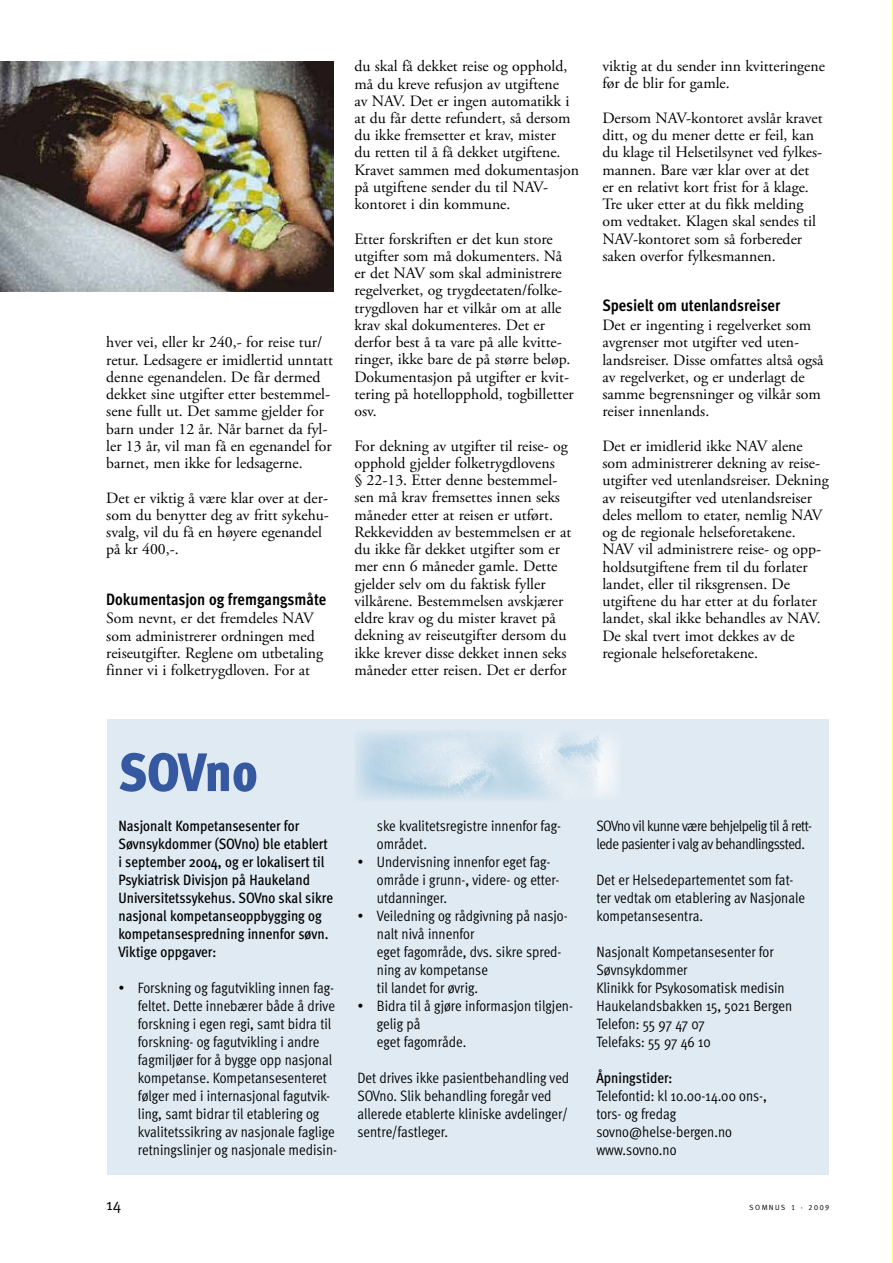
<style>
.page{position:relative;width:893px;height:1263px;background:#fff}
.page>*{position:absolute;margin:0;border:0;box-sizing:border-box;transform-origin:0 0}
.t1{font:900 54px "Meta Cond";letter-spacing:-.02em;color:#3558a0}
.t2{font:700 16.5px "Meta Cond";color:#000}
.t3{font:15.75px/17.2px "Adobe Garamond Pro";color:#000}
.t4{font:15.75px "Meta";color:#000}
.t5{font:15px/18px "Meta Cond Normal";color:#000}
.t6{font:500 15px/18px "Meta Cond";color:#000}
.t7{font:15px/18px "Meta Cond Normal";letter-spacing:-.03em;color:#000}
.t8{font:7.5px "Meta";letter-spacing:.2em;color:#000}
.s1{font-family:"Meta Caps"}
</style>
<div class="page">
<div style="left:107px;top:719px;width:721px;height:455px;background:#dfeaf3"></div>
<img style="left:356px;top:732px;width:261px;height:68px">
<hr style="left:892px;top:0;width:1px;height:1263px;background:#ff6">
<img style="left:0;top:61px;width:333px;height:231px">
<p class="t3" style="left:106px;top:334px;width:228px">hver vei, eller kr 240,- for reise tur/ retur. Ledsagere er imidlertid unntatt denne egenandelen. De får dermed dekket sine utgifter etter bestemmel&shy;sene fullt ut. Det samme gjelder for barn under 12 år. Når barnet da fyl&shy;ler 13 år, vil man få en egenandel for barnet, men ikke for ledsagerne.</p>
<p class="t3" style="left:106px;top:489px;width:224px">Det er viktig å være klar over at der&shy;som du benytter deg av fritt sykehu&shy;svalg, vil du få en høyere egenandel på kr 400,-.</p>
<p class="t2" style="left:106px;top:589px;width:221px">Dokumentasjon og fremgangsmåte</p>
<p class="t3" style="left:106px;top:610px;width:218px">Som nevnt, er det fremdeles NAV som administrerer ordningen med reiseutgifter. Reglene om utbetaling finner vi i folketrygdloven. For at</p>
<p class="t3" style="left:354px;top:58px;width:226px">du skal få dekket reise og opphold, må du kreve refusjon av utgiftene<br>av NAV. Det er ingen automatikk i at du får dette refundert, så dersom du ikke fremsetter et krav, mister<br>du retten til å få dekket utgiftene.<br>Kravet sammen med dokumentasjon på utgiftene sender du til NAV&shy;kontoret i din kommune.</p>
<p class="t3" style="left:354px;top:231px;width:221px">Etter forskriften er det kun store utgifter som må dokumenters. Nå er det NAV som skal administrere regelverket, og trygdeetaten/folke&shy;trygdloven har et vilkår om at alle krav skal dokumenteres. Det er derfor best å ta vare på alle kvitte&shy;ringer, ikke bare de på større beløp.<br>Dokumentasjon på utgifter er kvit&shy;tering på hotellopphold, togbilletter osv.</p>
<p class="t3" style="left:354px;top:438px;width:218px">For dekning av utgifter til reise- og opphold gjelder folketrygdlovens<br>§ 22-13. Etter denne bestemmel&shy;sen må krav fremsettes innen seks måneder etter at reisen er utført.<br>Rekkevidden av bestemmelsen er at du ikke får dekket utgifter som er mer enn 6 måneder gamle. Dette gjelder selv om du faktisk fyller vilkårene. Bestemmelsen avskjærer eldre krav og du mister kravet på dekning av reiseutgifter dersom du ikke krever disse dekket innen seks måneder etter reisen. Det er derfor</p>
<p class="t3" style="left:602px;top:58px;width:224px">viktig at du sender inn kvitteringene før de blir for gamle.</p>
<p class="t3" style="left:602px;top:110px;width:222px">Dersom NAV-kontoret avslår kravet ditt, og du mener dette er feil, kan du klage til Helsetilsynet ved fylkes&shy;mannen. Bare vær klar over at det er en relativt kort frist for å klage.<br>Tre uker etter at du fikk melding om vedtaket. Klagen skal sendes til NAV-kontoret som så forbereder saken overfor fylkesmannen.</p>
<p class="t2" style="left:602px;top:296px;width:179px">Spesielt om utenlandsreiser</p>
<p class="t3" style="left:602px;top:317px;width:223px">Det er ingenting i regelverket som avgrenser mot utgifter ved uten&shy;landsreiser. Disse omfattes altså også av regelverket, og er underlagt de samme begrensninger og vilkår som reiser innenlands.</p>
<p class="t3" style="left:602px;top:438px;width:228px">Det er imidlerid ikke NAV alene som administrerer dekning av reise&shy;utgifter ved utenlandsreiser. Dekning av reiseutgifter ved utenlandsreiser deles mellom to etater, nemlig NAV og de regionale helseforetakene.<br>NAV vil administrere reise- og opp&shy;holdsutgiftene frem til du forlater landet, eller til riksgrensen. De utgiftene du har etter at du forlater landet, skal ikke behandles av NAV.<br>De skal tvert imot dekkes av de regionale helseforetakene.</p>
<h1 class="t1" style="left:118px;top:740px;width:141px">SOVno</h1>
<p class="t6" style="left:118px;top:817px;width:216px">Nasjonalt Kompetansesenter for Søvnsykdommer (SOVno) ble etablert i september 2004, og er lokalisert til Psykiatrisk Divisjon på Haukeland Universitetssykehus. SOVno skal sikre nasjonal kompetanseoppbygging og kompetansespredning innenfor søvn.<br>Viktige oppgaver:</p>
<p class="t5" style="left:138px;top:979px;width:201px;text-indent:-20px">• Forskning og fagutvikling innen fag&shy;feltet. Dette innebærer både å drive forskning i egen regi, samt bidra til forskning- og fagutvikling i andre fagmiljøer for å bygge opp nasjonal kompetanse. Kompetansesenteret følger med i internasjonal fagutvik&shy;ling, samt bidrar til etablering og kvalitetssikring av nasjonale faglige retningslinjer og nasjonale medisin-</p>
<p class="t5" style="left:377px;top:817px;width:186px">ske kvalitetsregistre innenfor fag&shy;området.</p>
<p class="t5" style="left:377px;top:853px;width:183px;text-indent:-20px">• Undervisning innenfor eget fag&shy;område i grunn-, videre- og etter&shy;utdanninger.</p>
<p class="t5" style="left:377px;top:907px;width:192px;text-indent:-20px">• Veiledning og rådgivning på nasjo&shy;nalt nivå innenfor<br>eget fagområde, dvs. sikre spred&shy;ning av kompetanse<br>til landet for øvrig.</p>
<p class="t5" style="left:377px;top:997px;width:198px;text-indent:-20px">• Bidra til å gjøre informasjon tilgjen&shy;gelig på<br>eget fagområde.</p>
<p class="t5" style="left:357px;top:1069px;width:213px">Det drives ikke pasientbehandling ved SOVno. Slik behandling foregår ved allerede etablerte kliniske avdelinger/ sentre/fastleger.</p>
<p class="t7" style="left:596px;top:817px;width:217px">SOVno vil kunne være behjelpelig til å rett&shy;lede pasienter i valg av behandlingssted.</p>
<p class="t5" style="left:596px;top:871px;width:210px">Det er Helsedepartementet som fat&shy;ter vedtak om etablering av Nasjonale kompetansesentra.</p>
<p class="t5" style="left:596px;top:943px;width:197px">Nasjonalt Kompetansesenter for<br>Søvnsykdommer<br>Klinikk for Psykosomatisk medisin<br>Haukelandsbakken 15, 5021 Bergen<br>Telefon: 55 97 47 07<br>Telefaks: 55 97 46 10</p>
<p class="t6" style="left:596px;top:1069px;width:77px">Åpningstider:</p>
<p class="t5" style="left:596px;top:1087px;width:172px">Telefontid: kl 10.00-14.00 ons-, tors- og fredag sovno@helse-bergen.no www.sovno.no</p>
<p class="t4" style="left:106px;top:1195px;width:16px">14</p>
<p class="t8" style="left:750px;top:1203px;width:81px">SOMNUS <span class="s1">1 · 2009</span></p>
</div>
